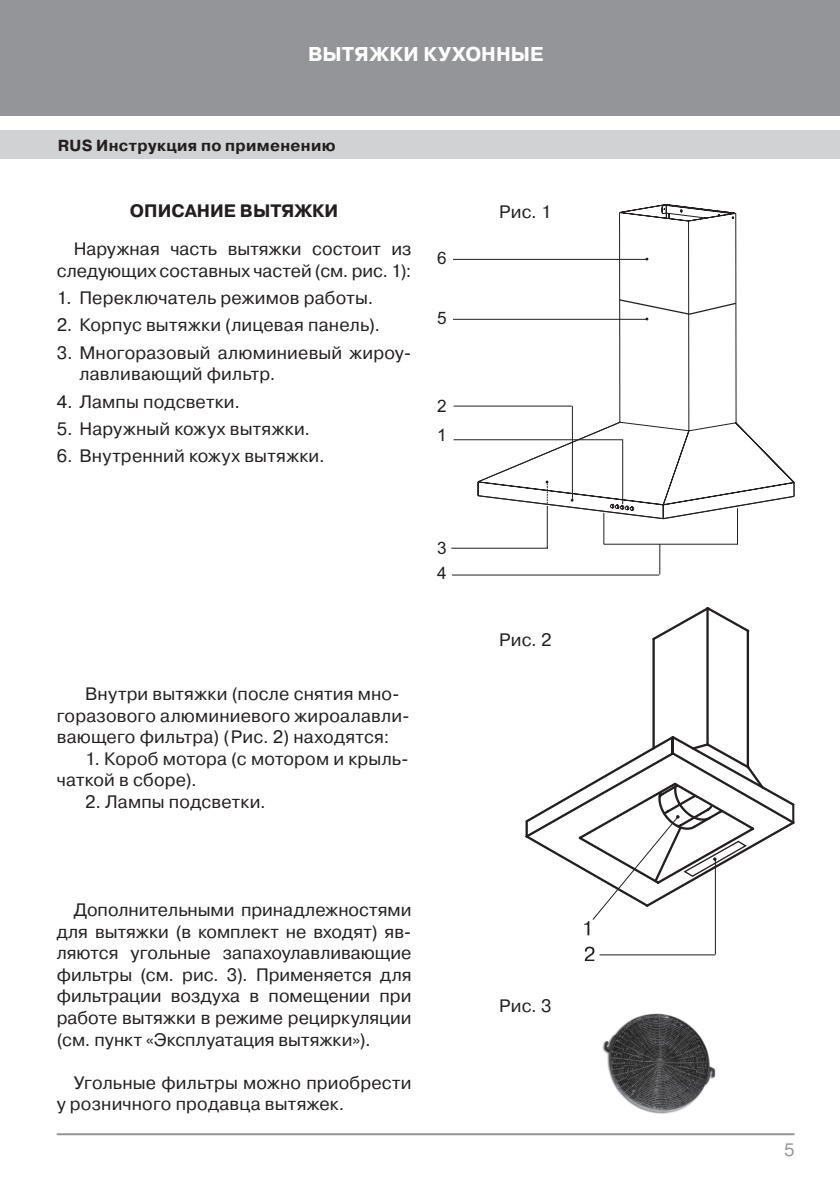
<style>
.page{position:relative;width:840px;height:1191px;background:#fff}
.page>*{position:absolute;margin:0;border:0;box-sizing:border-box;transform-origin:0 0}
.t1{font:700 20px "Pragmatica C";letter-spacing:.005em;color:#fff}
.t2{font:18px/21.6px "Pragmatica C";letter-spacing:.01em;color:#231f20}
.t3{font:700 18px "Pragmatica C";color:#231f20}
.t4{font:18px "Pragmatica C";color:#939598}
.t5{font:17.2px "Arial";color:#231f20}
.t6{font:700 16px "Pragmatica C";letter-spacing:.02em;color:#231f20}
</style>
<div class="page">
<div style="left:0;top:0;width:839px;height:116px;background:#939598"></div>
<div style="left:1px;top:130px;width:838px;height:29px;background:#d1d2d4"></div>
<hr style="left:57px;top:1133px;width:737px;height:2px;background:#939598">
<svg style="left:525px;top:607px;width:269px;height:354px"></svg>
<svg style="left:476px;top:204px;width:261px;height:217px"></svg>
<hr style="left:453px;top:319px;width:194px;height:1px;background:#231f20">
<hr style="left:453px;top:439px;width:168px;height:1px;background:#231f20">
<hr style="left:453px;top:406px;width:118px;height:1px;background:#231f20">
<hr style="left:571px;top:406px;width:1px;height:94px;background:#231f20">
<hr style="left:451px;top:574px;width:208px;height:1px;background:#231f20">
<hr style="left:451px;top:548px;width:96px;height:1px;background:#231f20">
<hr style="left:546px;top:506px;width:1px;height:42px;background:#231f20">
<hr style="left:603px;top:544px;width:134px;height:1px;background:#231f20">
<hr style="left:659px;top:544px;width:1px;height:30px;background:#231f20">
<hr style="left:736px;top:508px;width:1px;height:36px;background:#231f20">
<hr style="left:603px;top:513px;width:1px;height:31px;background:#231f20">
<svg style="left:476px;top:421px;width:318px;height:99px"></svg>
<svg style="left:618px;top:298px;width:118px;height:22px"></svg>
<hr style="left:453px;top:259px;width:194px;height:1px;background:#231f20">
<img style="left:602px;top:1013px;width:113px;height:101px">
<p class="t1" style="left:308px;top:46px;width:237px">ВЫТЯЖКИ КУХОННЫЕ</p>
<p class="t6" style="left:58px;top:139px;width:279px">RUS Инструкция по применению</p>
<p class="t3" style="left:130px;top:201px;width:210px">ОПИСАНИЕ ВЫТЯЖКИ</p>
<p class="t2" style="left:57px;top:240px;width:356px;text-align:right">Наружная часть вытяжки состоит из следующих составных частей (см. рис. 1):</p>
<p class="t2" style="left:57px;top:288px;width:318px">1. Переключатель режимов работы.</p>
<p class="t2" style="left:57px;top:316px;width:325px">2. Корпус вытяжки (лицевая панель).</p>
<p class="t2" style="left:79px;top:343px;width:333px;text-indent:-23px">3. Многоразовый алюминиевый жироу&shy;лавливающий фильтр.</p>
<p class="t2" style="left:57px;top:392px;width:185px">4. Лампы подсветки.</p>
<p class="t2" style="left:57px;top:419px;width:255px">5. Наружный кожух вытяжки.</p>
<p class="t2" style="left:57px;top:446px;width:269px">6. Внутренний кожух вытяжки.</p>
<p class="t5" style="left:437px;top:248px;width:11px">6</p>
<p class="t5" style="left:437px;top:308px;width:11px">5</p>
<p class="t5" style="left:437px;top:396px;width:11px">2</p>
<p class="t5" style="left:437px;top:425px;width:11px">1</p>
<p class="t5" style="left:437px;top:538px;width:11px">3</p>
<p class="t5" style="left:437px;top:563px;width:11px">4</p>
<p class="t2" style="left:57px;top:684px;width:354px;text-indent:28px">Внутри вытяжки (после снятия мно&shy;горазового алюминиевого жироалавли&shy;вающего фильтра) ( Рис. 2) находятся:</p>
<p class="t2" style="left:57px;top:749px;width:353px;text-indent:28px">1. Короб мотора (с мотором и крыль&shy;чаткой в сборе).</p>
<p class="t2" style="left:85px;top:792px;width:182px">2. Лампы подсветки.</p>
<p class="t2" style="left:57px;top:900px;width:356px;text-align:justify;text-indent:17px">Дополнительными принадлежностями для вытяжки (в комплект не входят) яв&shy;ляются угольные запахоулавливающие фильтры (см. рис. 3). Применяется для фильтрации воздуха в помещении при работе вытяжки в режиме рециркуляции (см. пункт «Эксплуатация вытяжки»).</p>
<p class="t2" style="left:57px;top:1073px;width:356px;text-indent:17px">Угольные фильтры можно приобрести у розничного продавца вытяжек.</p>
<p class="t2" style="left:499px;top:202px;width:54px">Рис. 1</p>
<p class="t2" style="left:499px;top:630px;width:54px">Рис. 2</p>
<p class="t2" style="left:499px;top:996px;width:54px">Рис. 3</p>
<p class="t4" style="left:783px;top:1142px;width:12px">5</p>
</div>
